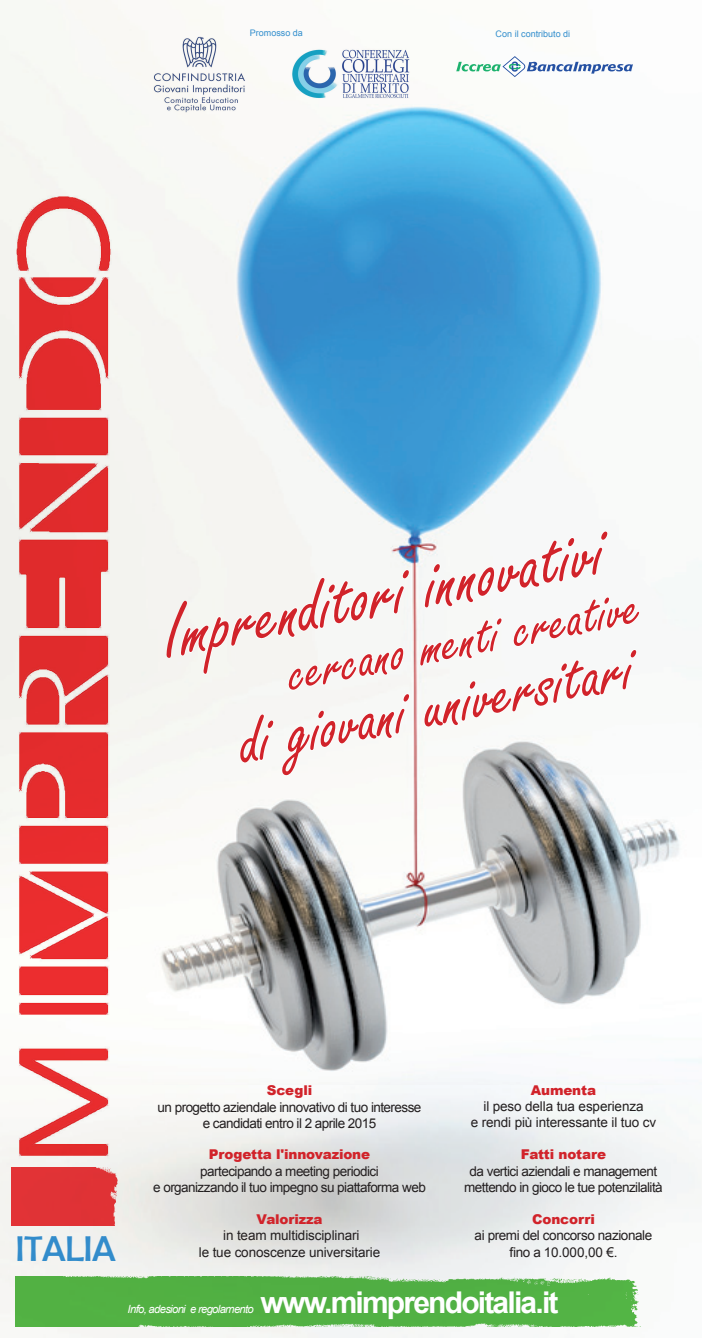
<style>
.page{position:relative;width:702px;height:1340px;background:#fff}
.page>*{position:absolute;margin:0;border:0;box-sizing:border-box;transform-origin:0 0}
.t1{font:82.5px "Freestyle Script";color:#d1232a}
.t2{font:75px "Freestyle Script";color:#d1232a}
.t3{font:63px "Freestyle Script";color:#d1232a}
.t4{font:36px "Berlin Sans FB";letter-spacing:-.01em;color:#328ccb}
.t5{font:700 30px "Arial";letter-spacing:-.06em;color:#fff}
.t6{font:13.5px/16.2px "Arial";letter-spacing:-.04em;color:#231f20;text-align:center}
.t7{font:13.5px/16.2px "Arial";letter-spacing:-.01em;color:#231f20;text-align:center}
.t8{font:900 13.5px "Arial";letter-spacing:-.01em;color:#d1232a}
.t9{font:italic 11.25px "Arial";letter-spacing:-.06em;color:#fff}
.t10{font:9px "Arial";color:#328ecd}
</style>
<div class="page">
<img style="left:0;top:0;width:702px;height:1085px">
<img style="left:0;top:1085px;width:701px;height:252px">
<img style="left:146px;top:36px;width:104px;height:76px">
<img style="left:288px;top:47px;width:126px;height:55px">
<img style="left:17px;top:192px;width:95px;height:968px">
<img style="left:11px;top:1167px;width:110px;height:58px">
<img style="left:16px;top:1276px;width:644px;height:50px">
<div style="left:180px;top:568px;width:231px;height:209px;background:#f6f7f5"></div>
<svg style="left:419px;top:530px;width:221px;height:198px"></svg>
<svg style="left:456px;top:56px;width:177px;height:21px"></svg>
<p class="t10" style="left:250px;top:27px;width:55px">Promosso da</p>
<p class="t10" style="left:495px;top:28px;width:76px">Con il contributo di</p>
<h1 class="t1" style="left:154px;top:590px;width:450px;rotate:-11deg">Imprenditori innovativi</h1>
<h3 class="t3" style="left:282px;top:639px;width:359px;rotate:-11deg">cercano menti creative</h3>
<h2 class="t2" style="left:233px;top:702px;width:400px;rotate:-11deg">di giovani universitari</h2>
<h3 class="t4" style="left:16px;top:1228px;width:101px">ITALIA</h3>
<p class="t8" style="left:267px;top:1079px;width:47px">Scegli</p>
<p class="t6" style="left:157px;top:1098px;width:265px">un progetto aziendale innovativo di tuo interesse e candidati entro il 2 aprile 2015</p>
<p class="t8" style="left:209px;top:1144px;width:163px">Progetta l'innovazione</p>
<p class="t6" style="left:153px;top:1162px;width:274px">partecipando a meeting periodici<br>e organizzando il tuo impegno su piattaforma web</p>
<p class="t8" style="left:256px;top:1209px;width:67px">Valorizza</p>
<p class="t7" style="left:199px;top:1227px;width:183px">in team multidisciplinari<br>le tue conoscenze universitarie</p>
<p class="t8" style="left:531px;top:1079px;width:67px">Aumenta</p>
<p class="t7" style="left:470px;top:1098px;width:187px">il peso della tua esperienza<br>e rendi più interessante il tuo cv</p>
<p class="t8" style="left:521px;top:1144px;width:87px">Fatti notare</p>
<p class="t6" style="left:464px;top:1162px;width:200px">da vertici aziendali e management mettendo in gioco le tue potenzilalità</p>
<p class="t8" style="left:532px;top:1209px;width:64px">Concorri</p>
<p class="t6" style="left:474px;top:1227px;width:179px">ai premi del concorso nazionale fino a 10.000,00 €.</p>
<h3 class="t5" style="left:260px;top:1281px;width:299px">www.mimprendoitalia.it</h3>
<p class="t9" style="left:128px;top:1301px;width:128px">Info, adesioni e regolamento</p>
</div>
